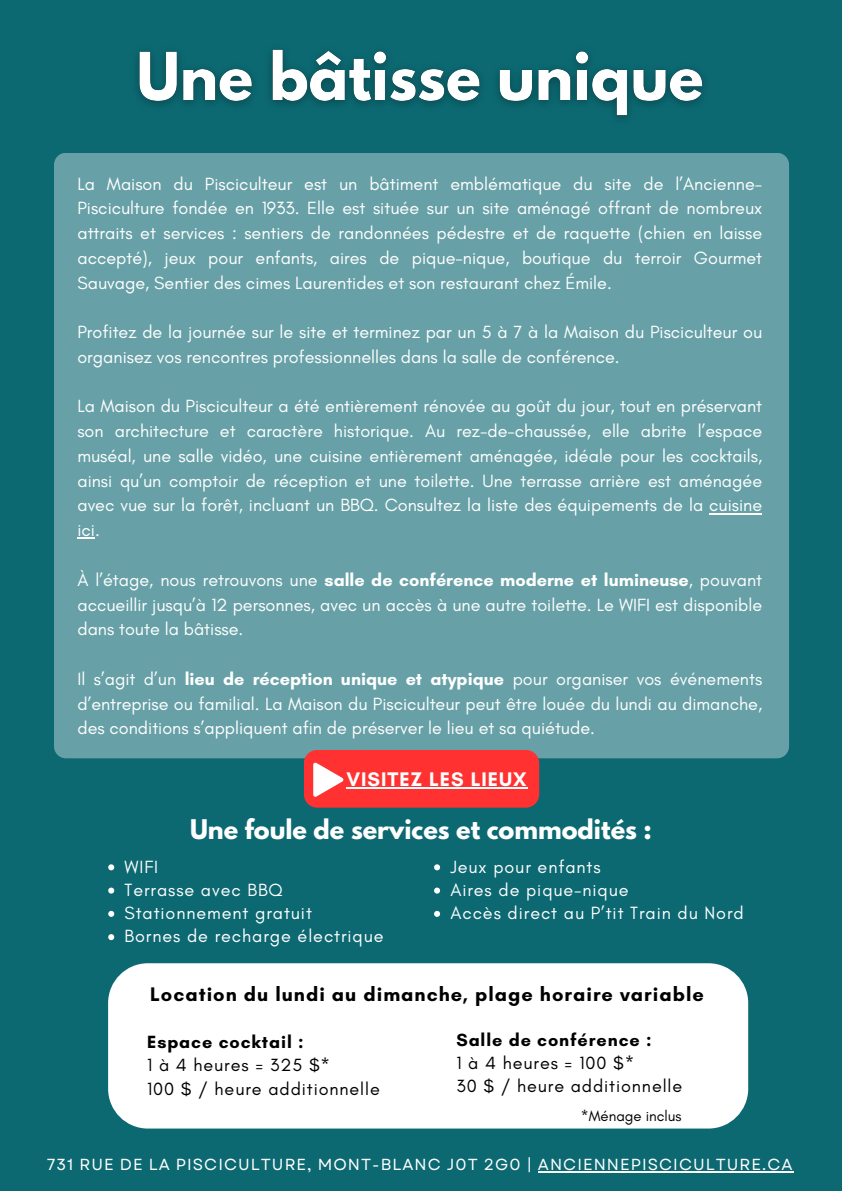
<style>
.page{position:relative;width:842px;height:1191px;background:#fff}
.page>*{position:absolute;margin:0;border:0;box-sizing:border-box;transform-origin:0 0}
.t1{font:700 24px "League Spartan";color:#fff}
.t2{font:700 20px "Glacial Indifference";letter-spacing:.05em;color:#000}
.t3{font:700 20px "Glacial Indifference";letter-spacing:.05em;color:#fff}
.t4{font:18px/24.8px "Glacial Indifference";color:#fff;text-align:justify}
.t5{font:18px "Glacial Indifference";letter-spacing:.05em;color:#fff}
.t6{font:18px/23.2px "Glacial Indifference";letter-spacing:.05em;color:#000}
.t7{font:16px "Garet";letter-spacing:.065em;color:#fff}
.t8{font:15px "Glacial Indifference";color:#000}
.s1{font-weight:700}
</style>
<div class="page">
<div style="left:0;top:0;width:842px;height:1190px;background:#0c6972"></div>
<div style="left:54px;top:153px;width:735px;height:605px;background:#67a1a7"></div>
<hr style="left:709px;top:513px;width:53px;height:1px;background:#fff">
<svg style="left:77px;top:537px;width:18px;height:2px"></svg>
<svg style="left:434px;top:864px;width:6px;height:6px"></svg>
<svg style="left:434px;top:887px;width:6px;height:6px"></svg>
<svg style="left:434px;top:910px;width:6px;height:6px"></svg>
<div style="left:108px;top:963px;width:640px;height:165px;background:#fff;border-radius:40px"></div>
<img style="left:137px;top:49px;width:566px;height:70px">
<hr style="left:538px;top:1171px;width:256px;height:1px;background:#fff">
<svg style="left:108px;top:864px;width:6px;height:6px"></svg>
<svg style="left:108px;top:887px;width:6px;height:6px"></svg>
<svg style="left:108px;top:910px;width:6px;height:6px"></svg>
<svg style="left:108px;top:934px;width:6px;height:6px"></svg>
<svg style="left:304px;top:749px;width:235px;height:58px;background:#fa4242"></svg>
<h6 class="t4" style="left:77px;top:171px;width:686px">La Maison du Pisciculteur est un bâtiment emblématique du site de l’Ancienne-Pisciculture fondée en 1933. Elle est située sur un site aménagé offrant de nombreux attraits et services : sentiers de randonnées pédestre et de raquette (chien en laisse accepté), jeux pour enfants, aires de pique-nique, boutique du terroir Gourmet Sauvage, Sentier des cimes Laurentides et son restaurant chez Émile.</h6>
<h6 class="t4" style="left:77px;top:319px;width:686px">Profitez de la journée sur le site et terminez par un 5 à 7 à la Maison du Pisciculteur ou organisez vos rencontres professionnelles dans la salle de conférence.</h6>
<h6 class="t4" style="left:77px;top:393px;width:686px">La Maison du Pisciculteur a été entièrement rénovée au goût du jour, tout en préservant son architecture et caractère historique. Au rez-de-chaussée, elle abrite l’espace muséal, une salle vidéo, une cuisine entièrement aménagée, idéale pour les cocktails, ainsi qu’un comptoir de réception et une toilette. Une terrasse arrière est aménagée avec vue sur la forêt, incluant un BBQ. Consultez la liste des équipements de la cuisine ici.</h6>
<h6 class="t4" style="left:77px;top:567px;width:686px">À l’étage, nous retrouvons une <span class="s1">salle de conférence moderne et lumineuse</span>, pouvant accueillir jusqu’à 12 personnes, avec un accès à une autre toilette. Le WIFI est disponible dans toute la bâtisse.</h6>
<h6 class="t4" style="left:77px;top:666px;width:686px">Il s’agit d’un <span class="s1">lieu de réception unique et atypique</span> pour organiser vos événements d’entreprise ou familial. La Maison du Pisciculteur peut être louée du lundi au dimanche, des conditions s’appliquent afin de préserver le lieu et sa quiétude.</h6>
<h6 class="t3" style="left:346px;top:766px;width:182px">VISITEZ LES LIEUX</h6>
<p class="t1" style="left:190px;top:817px;width:463px">Une foule de services et commodités :</p>
<h3 class="t5" style="left:450px;top:855px;width:152px">Jeux pour enfants</h3>
<p class="t5" style="left:450px;top:878px;width:180px">Aires de pique-nique</p>
<h2 class="t5" style="left:450px;top:901px;width:295px">Accès direct au P’tit Train du Nord</h2>
<p class="t4" style="left:125px;top:853px;width:35px">WIFI</p>
<p class="t5" style="left:125px;top:878px;width:160px">Terrasse avec BBQ</p>
<p class="t5" style="left:125px;top:901px;width:189px">Stationnement gratuit</p>
<p class="t5" style="left:125px;top:925px;width:261px">Bornes de recharge électrique</p>
<p class="t2" style="left:150px;top:981px;width:555px">Location du lundi au dimanche, plage horaire variable</p>
<h4 class="t6" style="left:147px;top:1029px;width:234px"><span class="s1">Espace cocktail :<br></span>1 à 4 heures = 325 $*<br>100 $ / heure additionnelle</h4>
<h6 class="t6" style="left:456px;top:1027px;width:227px"><span class="s1">Salle de conférence :<br></span>1 à 4 heures = 100 $*<br>30 $ / heure additionnelle</h6>
<p class="t8" style="left:581px;top:1106px;width:102px">*Ménage inclus</p>
<p class="t7" style="left:47px;top:1152px;width:747px">731 RUE DE LA PISCICULTURE, MONT-BLANC J0T 2G0 | ANCIENNEPISCICULTURE.CA</p>
</div>
